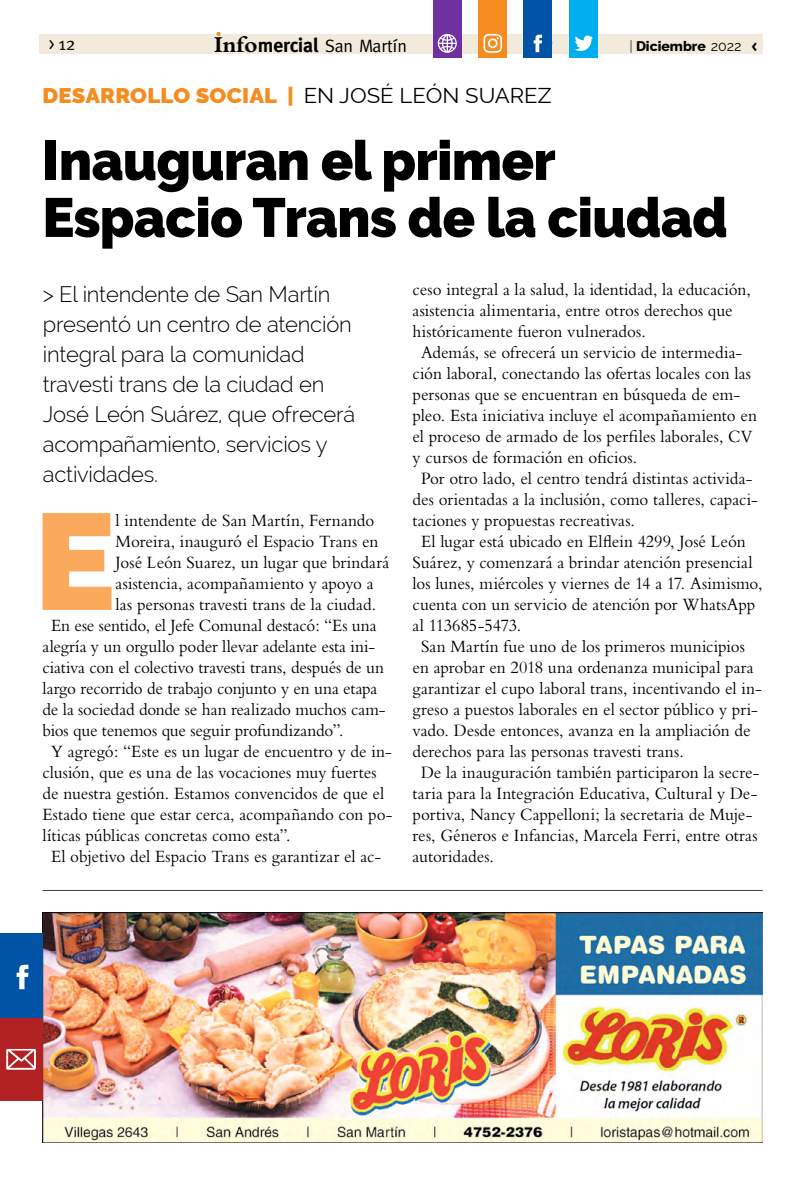
<style>
.page{position:relative;width:794px;height:1191px;background:#fff}
.page>*{position:absolute;margin:0;border:0;box-sizing:border-box;transform-origin:0 0}
.t1{font:900 136.3px "Raleway";color:#faa95d}
.t2{font:900 55px/57px "Raleway";letter-spacing:-.01em;color:#000}
.t3{font:300 22px/30px "Raleway";letter-spacing:-.01em;color:#000}
.t4{font:900 21px "Raleway";letter-spacing:.01em;color:#f68b1f;scale:1.05 1}
.t5{font:18px "Bembo";color:#000;scale:.95 1}
.t6{font:18px "Meta";color:#000}
.t7{font:17.8px "Meta";color:#000}
.t8{font:800 14px "Raleway";color:#000}
.s1{font-family:"Bembo";font-weight:700;font-size:23.8px}
.s2{font-weight:700;font-size:19.8px}
.s3{font-family:"Times New Roman";font-weight:400}
.s4{font-weight:400}
.s5{font-family:"Meta";font-weight:700}
.s6{font-weight:400;color:#000}
</style>
<div class="page">
<div style="left:40px;top:35px;width:723px;height:19px;background:#f2eada"></div>
<svg style="left:216px;top:32px;width:4px;height:4px"></svg>
<div style="left:478px;top:0;width:29px;height:58px;background:#f68b1f"></div>
<svg style="left:483px;top:33px;width:20px;height:20px"></svg>
<div style="left:524px;top:0;width:28px;height:58px;background:#0053a5"></div>
<svg style="left:533px;top:34px;width:10px;height:19px"></svg>
<div style="left:569px;top:0;width:28px;height:58px;background:#00aeef"></div>
<svg style="left:575px;top:35px;width:18px;height:16px"></svg>
<div style="left:433px;top:0;width:28px;height:58px;background:#7030a0"></div>
<svg style="left:438px;top:34px;width:19px;height:19px"></svg>
<img style="left:43px;top:912px;width:720px;height:230px">
<div style="left:0;top:1017px;width:43px;height:84px;background:#b22222"></div>
<svg style="left:6px;top:1049px;width:30px;height:21px"></svg>
<div style="left:0;top:933px;width:43px;height:84px;background:#0053a5"></div>
<svg style="left:16px;top:964px;width:13px;height:26px"></svg>
<hr style="left:43px;top:890px;width:720px;height:1px;background:#414042">
<p class="t6" style="left:49px;top:34px;width:28px">&gt; 12</p>
<p class="t7" style="left:214px;top:36px;width:194px"><span class="s1">Info</span><span class="s2">mercial</span> San Martín</p>
<p class="t8" style="left:629px;top:38px;width:129px"><span class="s3">|</span> Diciembre <span class="s4">2022</span> <span class="s5">&lt;</span></p>
<p class="t4" style="left:43px;top:83px;width:486px">DESARROLLO SOCIAL | <span class="s6">EN JOSÉ LEÓN SUAREZ</span></p>
<h2 class="t2" style="left:43px;top:132px;width:686px">Inauguran el primer<br>Espacio Trans de la ciudad</h2>
<p class="t3" style="left:43px;top:279px;width:314px">&gt; El intendente de San Martín presentó un centro de atención integral para la comunidad travesti trans de la ciudad en<br>José León Suárez, que ofrecerá acompañamiento, servicios y actividades.</p>
<h1 class="t1" style="left:34px;top:483px;width:83px">E</h1>
<p class="t5" style="left:116px;top:510px;width:274px">l intendente de San Martín, Fernando</p>
<p class="t5" style="left:116px;top:531px;width:278px">Moreira, inauguró el Espacio Trans en</p>
<p class="t5" style="left:116px;top:552px;width:289px">José León Suarez, un lugar que brindará</p>
<p class="t5" style="left:116px;top:573px;width:273px">asistencia, acompañamiento y apoyo a</p>
<p class="t5" style="left:116px;top:594px;width:276px">las personas travesti trans de la ciudad.</p>
<p class="t5" style="left:51px;top:615px;width:344px">En ese sentido, el Jefe Comunal destacó: “Es una</p>
<p class="t5" style="left:43px;top:636px;width:352px">alegría y un orgullo poder llevar adelante esta ini-</p>
<p class="t5" style="left:43px;top:657px;width:361px">ciativa con el colectivo travesti trans, después de un</p>
<p class="t5" style="left:43px;top:678px;width:354px">largo recorrido de trabajo conjunto y en una etapa</p>
<p class="t5" style="left:43px;top:699px;width:363px">de la sociedad donde se han realizado muchos cam-</p>
<p class="t5" style="left:43px;top:720px;width:318px">bios que tenemos que seguir profundizando”.</p>
<p class="t5" style="left:51px;top:741px;width:360px">Y agregó: “Este es un lugar de encuentro y de in-</p>
<p class="t5" style="left:43px;top:762px;width:353px">clusión, que es una de las vocaciones muy fuertes</p>
<p class="t5" style="left:43px;top:783px;width:361px">de nuestra gestión. Estamos convencidos de que el</p>
<p class="t5" style="left:43px;top:804px;width:370px">Estado tiene que estar cerca, acompañando con po-</p>
<p class="t5" style="left:43px;top:825px;width:263px">líticas públicas concretas como esta”.</p>
<p class="t5" style="left:51px;top:846px;width:349px">El objetivo del Espacio Trans es garantizar el ac-</p>
<p class="t5" style="left:412px;top:279px;width:358px">ceso integral a la salud, la identidad, la educación,</p>
<p class="t5" style="left:412px;top:300px;width:338px">asistencia alimentaria, entre otros derechos que</p>
<p class="t5" style="left:412px;top:321px;width:247px">históricamente fueron vulnerados.</p>
<p class="t5" style="left:421px;top:342px;width:340px">Además, se ofrecerá un servicio de intermedia-</p>
<p class="t5" style="left:412px;top:363px;width:358px">ción laboral, conectando las ofertas locales con las</p>
<p class="t5" style="left:412px;top:384px;width:346px">personas que se encuentran en búsqueda de em-</p>
<p class="t5" style="left:412px;top:405px;width:364px">pleo. Esta iniciativa incluye el acompañamiento en</p>
<p class="t5" style="left:412px;top:426px;width:359px">el proceso de armado de los perfiles laborales, CV</p>
<p class="t5" style="left:412px;top:447px;width:238px">y cursos de formación en oficios.</p>
<p class="t5" style="left:421px;top:468px;width:350px">Por otro lado, el centro tendrá distintas activida-</p>
<p class="t5" style="left:412px;top:489px;width:365px">des orientadas a la inclusión, como talleres, capaci-</p>
<p class="t5" style="left:412px;top:510px;width:236px">taciones y propuestas recreativas.</p>
<p class="t5" style="left:421px;top:531px;width:343px">El lugar está ubicado en Elflein 4299, José León</p>
<p class="t5" style="left:412px;top:552px;width:359px">Suárez, y comenzará a brindar atención presencial</p>
<p class="t5" style="left:412px;top:573px;width:370px">los lunes, miércoles y viernes de 14 a 17. Asimismo,</p>
<p class="t5" style="left:412px;top:594px;width:362px">cuenta con un servicio de atención por WhatsApp</p>
<p class="t5" style="left:412px;top:615px;width:116px">al 113685-5473.</p>
<p class="t5" style="left:421px;top:636px;width:342px">San Martín fue uno de los primeros municipios</p>
<p class="t5" style="left:412px;top:657px;width:360px">en aprobar en 2018 una ordenanza municipal para</p>
<p class="t5" style="left:412px;top:678px;width:369px">garantizar el cupo laboral trans, incentivando el in-</p>
<p class="t5" style="left:412px;top:699px;width:365px">greso a puestos laborales en el sector público y pri-</p>
<p class="t5" style="left:412px;top:720px;width:357px">vado. Desde entonces, avanza en la ampliación de</p>
<p class="t5" style="left:412px;top:741px;width:287px">derechos para las personas travesti trans.</p>
<p class="t5" style="left:421px;top:762px;width:358px">De la inauguración también participaron la secre-</p>
<p class="t5" style="left:412px;top:783px;width:364px">taria para la Integración Educativa, Cultural y De-</p>
<p class="t5" style="left:412px;top:804px;width:359px">portiva, Nancy Cappelloni; la secretaria de Muje-</p>
<p class="t5" style="left:412px;top:825px;width:364px">res, Géneros e Infancias, Marcela Ferri, entre otras</p>
<p class="t5" style="left:412px;top:846px;width:87px">autoridades.</p>
</div>
